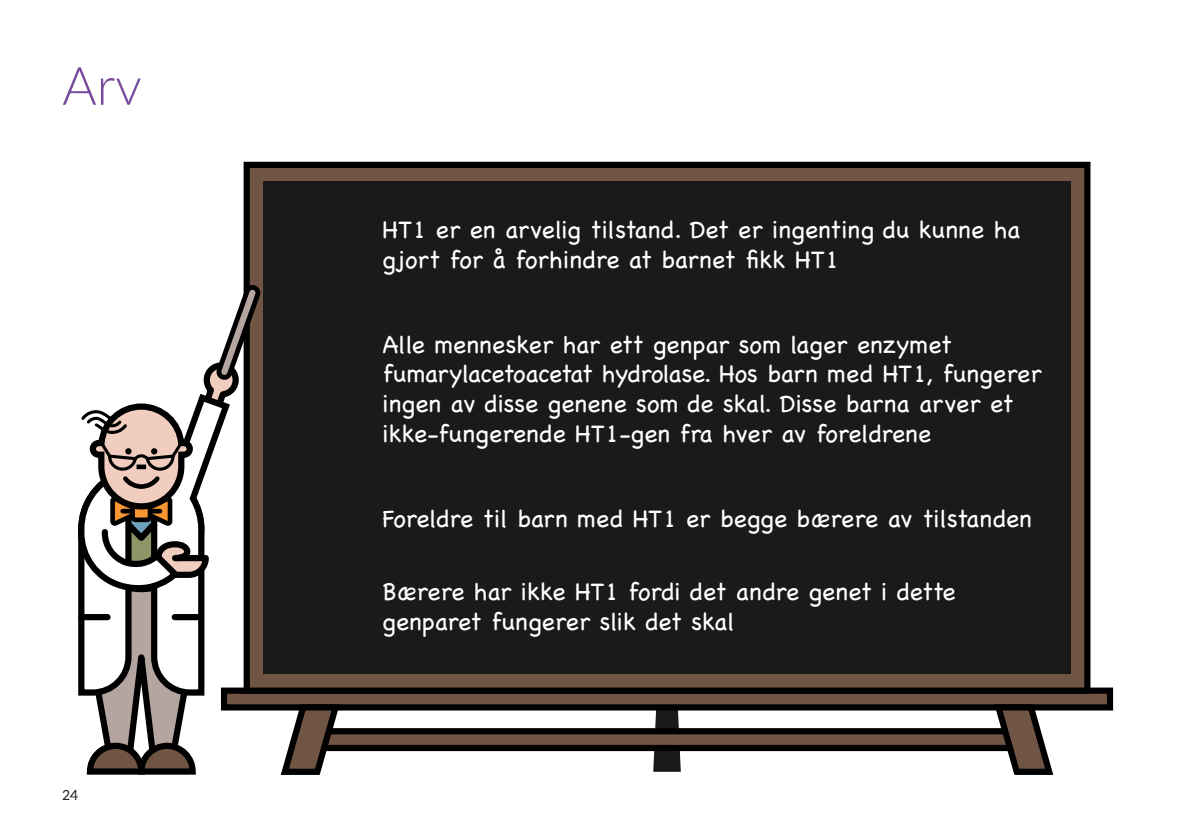
<style>
.page{position:relative;width:1191px;height:840px;background:#fff}
.page>*{position:absolute;margin:0;border:0;box-sizing:border-box;transform-origin:0 0}
.Headers{font:300 52.8px "Lato";color:#774b9e}
.Blackboard_Body{font:300 24.8px/29.8px "Chalkboard SE";color:#fff}
.t1{font:14px "Lato";color:#231f20}
</style>
<div class="page">
<svg style="left:653px;top:710px;width:28px;height:61px"></svg>
<div style="left:224px;top:690px;width:886px;height:17px;background:#705545"></div>
<div style="left:221px;top:687px;width:892px;height:23px;border:6px solid #000"></div>
<div style="left:247px;top:165px;width:840px;height:525px;background:#705545"></div>
<div style="left:244px;top:162px;width:846px;height:531px;border:6px solid #000"></div>
<div style="left:263px;top:181px;width:807px;height:492px;background:#1a1a1a"></div>
<div style="left:310px;top:730px;width:713px;height:17px;background:#705545"></div>
<div style="left:307px;top:727px;width:720px;height:23px;border:6px solid #000"></div>
<svg style="left:277px;top:703px;width:66px;height:72px"></svg>
<svg style="left:990px;top:703px;width:67px;height:72px"></svg>
<svg style="left:78px;top:283px;width:184px;height:492px"></svg>
<div style="left:175px;top:613px;width:26px;height:7px;background:#000"></div>
<div style="left:81px;top:613px;width:27px;height:7px;background:#000"></div>
<p class="Headers" style="left:62px;top:49px;width:81px">Arv</p>
<p class="t1" style="left:62px;top:784px;width:18px">24</p>
<p class="Blackboard_Body" style="left:382px;top:213px;width:639px">HT1 er en arvelig tilstand. Det er ingenting du kunne ha gjort for å forhindre at barnet fikk HT1</p>
<p class="Blackboard_Body" style="left:382px;top:327px;width:660px">Alle mennesker har ett genpar som lager enzymet fumarylacetoacetat hydrolase. Hos barn med HT1, fungerer ingen av disse genene som de skal. Disse barna arver et ikke-fungerende HT1-gen fra hver av foreldrene</p>
<p class="Blackboard_Body" style="left:382px;top:501px;width:651px">Foreldre til barn med HT1 er begge bærere av tilstanden</p>
<p class="Blackboard_Body" style="left:382px;top:574px;width:574px">Bærere har ikke HT1 fordi det andre genet i dette genparet fungerer slik det skal</p>
</div>
